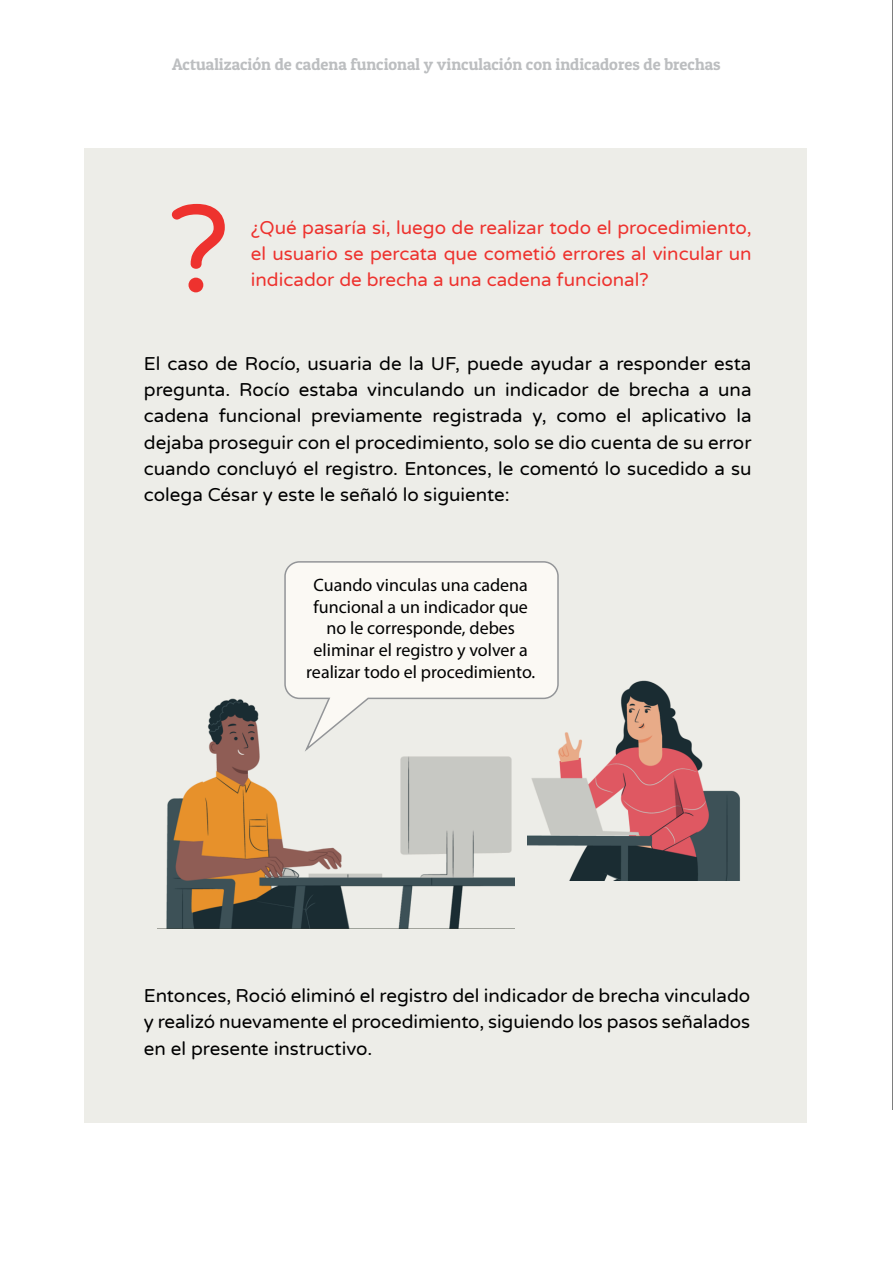
<style>
.page{position:relative;width:893px;height:1263px;background:#fff}
.page>*{position:absolute;margin:0;border:0;box-sizing:border-box;transform-origin:0 0}
.t1{font:124.2px "Varela Round";color:#ee322e}
.t2{font:18.75px/26.2px "Varela Round";color:#000;text-align:justify}
.t3{font:18.75px/26.2px "Varela Round";color:#ee322e;text-align:justify}
.t4{font:18px/21.6px "Myriad Pro";color:#000;text-align:center}
.t5{font:16.5px "Patua One";color:#bcbec0}
</style>
<div class="page">
<hr style="left:892px;top:0;width:1px;height:1263px;background:#000">
<div style="left:84px;top:149px;width:723px;height:974px;background:#edede8"></div>
<img style="left:166px;top:698px;width:348px;height:230px">
<img style="left:527px;top:680px;width:213px;height:200px">
<svg style="left:284px;top:561px;width:275px;height:193px"></svg>
<div style="left:844px;top:1110px;width:49px;height:152px;background:#fff"></div>
<p class="t5" style="left:172px;top:54px;width:550px">Actualización de cadena funcional y vinculación con indicadores de brechas</p>
<h1 class="t1" style="left:169px;top:165px;width:63px">?</h1>
<p class="t3" style="left:251px;top:214px;width:502px">¿Qué pasaría si, luego de realizar todo el procedimiento, el usuario se percata que cometió errores al vincular un indicador de brecha a una cadena funcional?</p>
<p class="t2" style="left:144px;top:350px;width:609px">El caso de Rocío, usuaria de la UF, puede ayudar a responder esta pregunta. Rocío estaba vinculando un indicador de brecha a una cadena funcional previamente registrada y, como el aplicativo la dejaba proseguir con el procedimiento, solo se dio cuenta de su error cuando concluyó el registro. Entonces, le comentó lo sucedido a su colega César y este le señaló lo siguiente:</p>
<p class="t4" style="left:306px;top:574px;width:230px">Cuando vinculas una cadena funcional a un indicador que no le corresponde, debes eliminar el registro y volver a realizar todo el procedimiento.</p>
<p class="t2" style="left:144px;top:982px;width:608px">Entonces, Roció eliminó el registro del indicador de brecha vinculado y realizó nuevamente el procedimiento, siguiendo los pasos señalados en el presente instructivo.</p>
</div>
